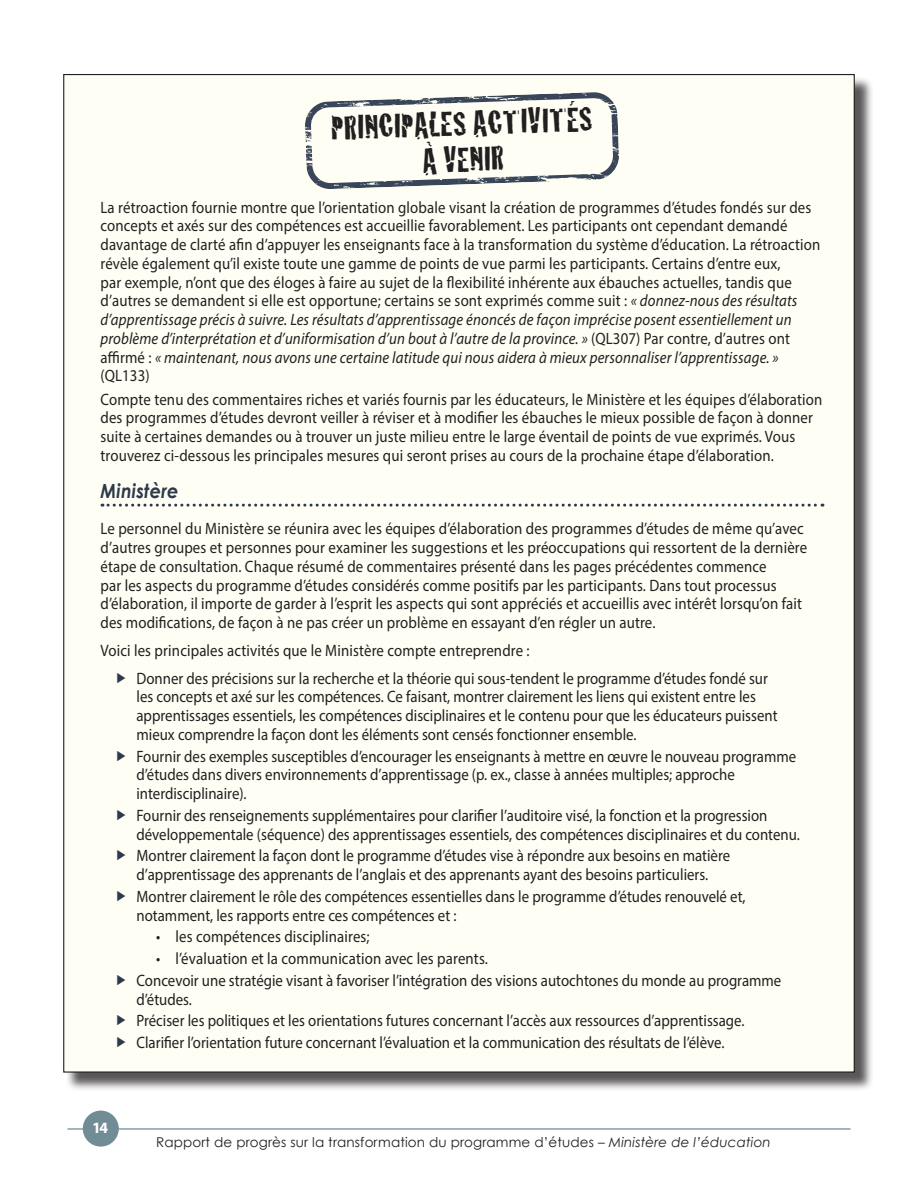
<style>
.page{position:relative;width:918px;height:1188px;background:#fff}
.page>*{position:absolute;margin:0;border:0;box-sizing:border-box;transform-origin:0 0}
.t1{font:36px/36px "Cracked";color:#231f20;text-align:center}
.Key_Actions_header_2{font:italic 700 19.5px "Century Gothic";letter-spacing:.01em;color:#2d394c;scale:.91 1}
.Key_action_body_text{font:16.5px/18.8px "Myriad Pro";letter-spacing:.01em;color:#231f20;scale:.9 1}
.Key_Actions_bullet_l{font:16.5px/18.8px "Myriad Pro";color:#231f20;scale:.9 1}
.t2{font:700 15.75px "Myriad Pro";color:#fff}
.t3{font:13.5px "Century Gothic";letter-spacing:.01em;color:#231f20}
.s1{font-style:italic}
</style>
<div class="page">
<hr style="left:68px;top:1128px;width:782px;height:2px;background:#5e7e86">
<div style="left:83px;top:1111px;width:36px;height:36px;background:#728c96;border-radius:50%"></div>
<div style="left:65px;top:76px;width:808px;height:1015px;background:#231f20;opacity:.75"></div>
<div style="left:64px;top:75px;width:790px;height:997px;background:#fffef4"></div>
<svg style="left:102px;top:504px;width:721px;height:3px"></svg>
<svg style="left:305px;top:92px;width:314px;height:97px"></svg>
<p class="t1" style="left:331px;top:108px;width:263px;rotate:-2deg">PRINCIPALES ACTIVITÉS<br>À VENIR</p>
<p class="Key_action_body_text" style="left:100px;top:197px;width:801px">La rétroaction fournie montre que l’orientation globale visant la création de programmes d’études fondés sur des concepts et axés sur des compétences est accueillie favorablement. Les participants ont cependant demandé davantage de clarté afin d’appuyer les enseignants face à la transformation du système d’éducation. La rétroaction révèle également qu’il existe toute une gamme de points de vue parmi les participants. Certains d’entre eux,<br>par exemple, n’ont que des éloges à faire au sujet de la flexibilité inhérente aux ébauches actuelles, tandis que d’autres se demandent si elle est opportune; certains se sont exprimés comme suit : <span class="s1">« donnez-nous des résultats d’apprentissage précis à suivre. Les résultats d’apprentissage énoncés de façon imprécise posent essentiellement un problème d’interprétation et d’uniformisation d’un bout à l’autre de la province. »</span> (QL307) Par contre, d’autres ont affirmé : <span class="s1">« maintenant, nous avons une certaine latitude qui nous aidera à mieux personnaliser l’apprentissage. » </span>(QL133)</p>
<p class="Key_action_body_text" style="left:100px;top:389px;width:804px">Compte tenu des commentaires riches et variés fournis par les éducateurs, le Ministère et les équipes d’élaboration des programmes d’études devront veiller à réviser et à modifier les ébauches le mieux possible de façon à donner suite à certaines demandes ou à trouver un juste milieu entre le large éventail de points de vue exprimés. Vous trouverez ci‑dessous les principales mesures qui seront prises au cours de la prochaine étape d’élaboration.</p>
<p class="Key_Actions_header_2" style="left:100px;top:478px;width:87px">Ministère</p>
<p class="Key_action_body_text" style="left:100px;top:519px;width:787px">Le personnel du Ministère se réunira avec les équipes d’élaboration des programmes d’études de même qu’avec d’autres groupes et personnes pour examiner les suggestions et les préoccupations qui ressortent de la dernière étape de consultation. Chaque résumé de commentaires présenté dans les pages précédentes commence<br>par les aspects du programme d’études considérés comme positifs par les participants. Dans tout processus d’élaboration, il importe de garder à l’esprit les aspects qui sont appréciés et accueillis avec intérêt lorsqu’on fait des modifications, de façon à ne pas créer un problème en essayant d’en régler un autre.</p>
<p class="Key_action_body_text" style="left:100px;top:641px;width:478px">Voici les principales activités que le Ministère compte entreprendre :</p>
<p class="Key_Actions_bullet_l" style="left:136px;top:668px;width:714px">Donner des précisions sur la recherche et la théorie qui sous-tendent le programme d’études fondé sur les concepts et axé sur les compétences. Ce faisant, montrer clairement les liens qui existent entre les apprentissages essentiels, les compétences disciplinaires et le contenu pour que les éducateurs puissent mieux comprendre la façon dont les éléments sont censés fonctionner ensemble.</p>
<p class="Key_Actions_bullet_l" style="left:136px;top:746px;width:735px">Fournir des exemples susceptibles d’encourager les enseignants à mettre en œuvre le nouveau programme d’études dans divers environnements d’apprentissage (p. ex., classe à années multiples; approche interdisciplinaire).</p>
<p class="Key_Actions_bullet_l" style="left:136px;top:806px;width:739px">Fournir des renseignements supplémentaires pour clarifier l’auditoire visé, la fonction et la progression développementale (séquence) des apprentissages essentiels, des compétences disciplinaires et du contenu.</p>
<p class="Key_Actions_bullet_l" style="left:136px;top:846px;width:661px">Montrer clairement la façon dont le programme d’études vise à répondre aux besoins en matière d’apprentissage des apprenants de l’anglais et des apprenants ayant des besoins particuliers.</p>
<p class="Key_Actions_bullet_l" style="left:136px;top:887px;width:678px">Montrer clairement le rôle des compétences essentielles dans le programme d’études renouvelé et, notamment, les rapports entre ces compétences et :</p>
<p class="Key_Actions_bullet_l" style="left:156px;top:927px;width:239px">• les compétences disciplinaires;</p>
<p class="Key_Actions_bullet_l" style="left:156px;top:949px;width:370px">• l’évaluation et la communication avec les parents.</p>
<p class="Key_Actions_bullet_l" style="left:136px;top:971px;width:718px">Concevoir une stratégie visant à favoriser l’intégration des visions autochtones du monde au programme d’études.</p>
<p class="Key_Actions_bullet_l" style="left:136px;top:1011px;width:677px">Préciser les politiques et les orientations futures concernant l’accès aux ressources d’apprentissage.</p>
<p class="Key_Actions_bullet_l" style="left:136px;top:1033px;width:655px">Clarifier l’orientation future concernant l’évaluation et la communication des résultats de l’élève.</p>
<p class="t2" style="left:94px;top:1117px;width:16px">14</p>
<p class="t3" style="left:156px;top:1134px;width:616px">Rapport de progrès sur la transformation du programme d’études – <span class="s1">Ministère de l’éducation</span></p>
</div>
